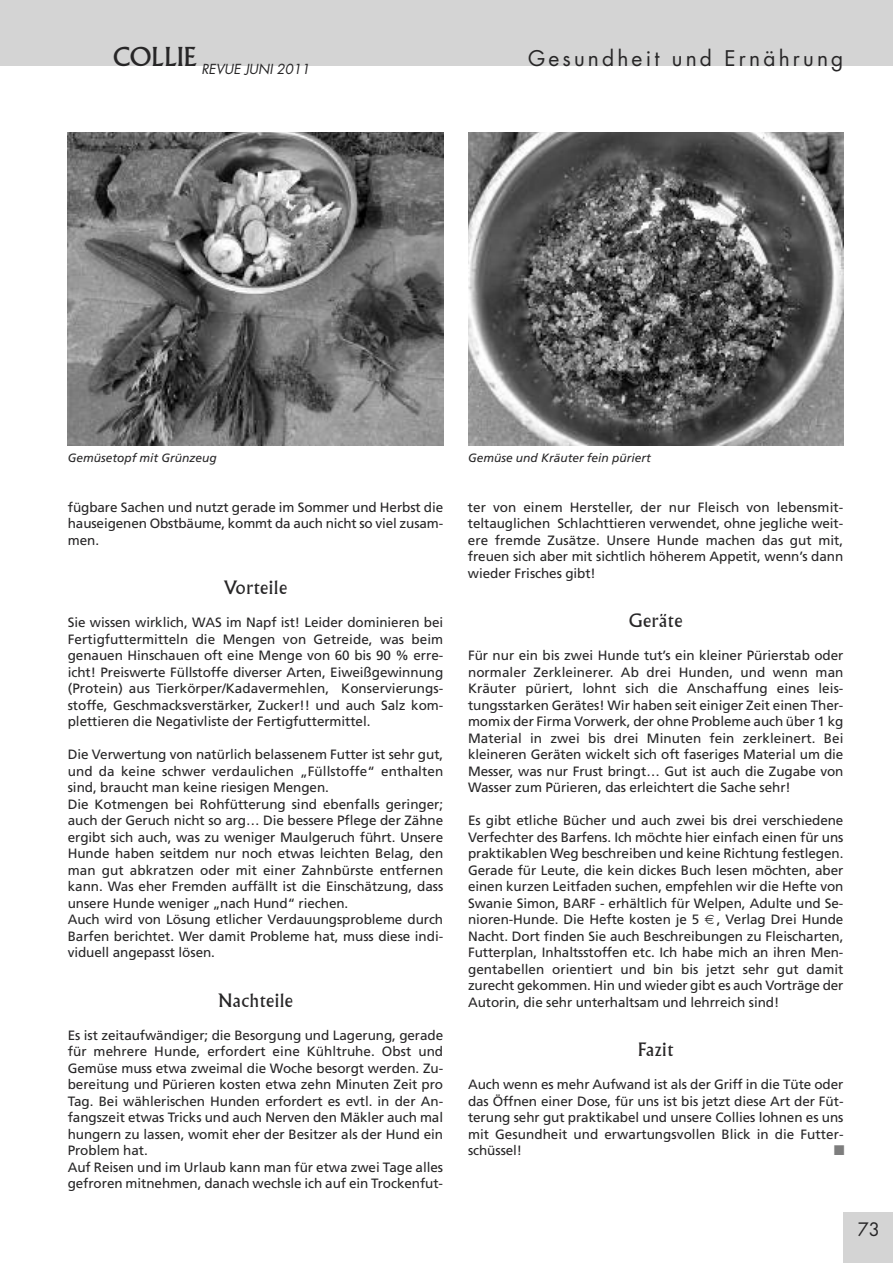
<style>
.page{position:relative;width:893px;height:1263px;background:#fff}
.page>*{position:absolute;margin:0;border:0;box-sizing:border-box;transform-origin:0 0}
.t1{font:21px "Futura";letter-spacing:.15em;color:#272627}
.t2{font:18px "Albertus";letter-spacing:.025em;color:#272627}
.t3{font:18px "Futura";color:#272627}
.t4{font:13.5px/16.5px "Frutiger";letter-spacing:-.005em;color:#272627;text-align:justify}
.t5{font:italic 13.5px "Futura";color:#272627}
.t6{font:13.5px "Monotype Sorts";color:#7d7d7d}
.t7{font:italic 12px "Frutiger";color:#272627}
</style>
<div class="page">
<div style="left:843px;top:1212px;width:50px;height:51px;background:#d4d4d4"></div>
<div style="left:0;top:0;width:893px;height:66px;background:#d4d4d4"></div>
<img style="left:68px;top:132px;width:375px;height:314px">
<img style="left:468px;top:132px;width:375px;height:314px">
<p class="t5" style="left:113px;top:62px;width:198px"><sup>COLLIE</sup> REVUE JUNI 2011</p>
<h1 class="t1" style="left:528px;top:49px;width:317px">Gesundheit und Ernährung</h1>
<p class="t7" style="left:68px;top:453px;width:150px">Gemüsetopf mit Grünzeug</p>
<p class="t7" style="left:468px;top:453px;width:184px">Gemüse und Kräuter fein püriert</p>
<p class="t4" style="left:68px;top:500px;width:377px">fügbare Sachen und nutzt gerade im Sommer und Herbst die hauseigenen Obstbäume, kommt da auch nicht so viel zusam&shy;men.</p>
<h2 class="t2" style="left:224px;top:581px;width:65px">Vorteile</h2>
<p class="t4" style="left:68px;top:615px;width:377px">Sie wissen wirklich, WAS im Napf ist! Leider dominieren bei Fertigfuttermitteln die Mengen von Getreide, was beim genauen Hinschauen oft eine Menge von 60 bis 90 % erre&shy;icht! Preiswerte Füllstoffe diverser Arten, Eiweißgewinnung (Protein) aus Tierkörper/Kadavermehlen, Konservierungs&shy;stoffe, Geschmacksverstärker, Zucker!! und auch Salz kom&shy;plettieren die Negativliste der Fertigfuttermittel.</p>
<p class="t4" style="left:68px;top:747px;width:377px;text-align:left">Die Verwertung von natürlich belassenem Futter ist sehr gut, und da keine schwer verdaulichen „Füllstoffe“ enthalten sind, braucht man keine riesigen Mengen.<br>Die Kotmengen bei Rohfütterung sind ebenfalls geringer; auch der Geruch nicht so arg… Die bessere Pflege der Zähne ergibt sich auch, was zu weniger Maulgeruch führt. Unsere Hunde haben seitdem nur noch etwas leichten Belag, den man gut abkratzen oder mit einer Zahnbürste entfernen kann. Was eher Fremden auffällt ist die Einschätzung, dass unsere Hunde weniger „nach Hund“ riechen.<br>Auch wird von Lösung etlicher Verdauungsprobleme durch Barfen berichtet. Wer damit Probleme hat, muss diese indi&shy;viduell angepasst lösen.</p>
<h2 class="t2" style="left:218px;top:993px;width:77px">Nachteile</h2>
<p class="t4" style="left:68px;top:1028px;width:377px;text-align:left">Es ist zeitaufwändiger; die Besorgung und Lagerung, gerade für mehrere Hunde, erfordert eine Kühltruhe. Obst und Gemüse muss etwa zweimal die Woche besorgt werden. Zu&shy;bereitung und Pürieren kosten etwa zehn Minuten Zeit pro Tag. Bei wählerischen Hunden erfordert es evtl. in der An&shy;fangszeit etwas Tricks und auch Nerven den Mäkler auch mal hungern zu lassen, womit eher der Besitzer als der Hund ein Problem hat.<br>Auf Reisen und im Urlaub kann man für etwa zwei Tage alles gefroren mitnehmen, danach wechsle ich auf ein Trockenfut-</p>
<p class="t4" style="left:468px;top:500px;width:377px">ter von einem Hersteller, der nur Fleisch von lebensmit&shy;teltauglichen Schlachttieren verwendet, ohne jegliche weit&shy;ere fremde Zusätze. Unsere Hunde machen das gut mit, freuen sich aber mit sichtlich höherem Appetit, wenn’s dann wieder Frisches gibt!</p>
<h2 class="t2" style="left:629px;top:614px;width:55px">Geräte</h2>
<p class="t4" style="left:468px;top:648px;width:377px">Für nur ein bis zwei Hunde tut’s ein kleiner Pürierstab oder normaler Zerkleinerer. Ab drei Hunden, und wenn man Kräuter püriert, lohnt sich die Anschaffung eines leis&shy;tungsstarken Gerätes! Wir haben seit einiger Zeit einen Ther&shy;momix der Firma Vorwerk, der ohne Probleme auch über 1 kg Material in zwei bis drei Minuten fein zerkleinert. Bei kleineren Geräten wickelt sich oft faseriges Material um die Messer, was nur Frust bringt… Gut ist auch die Zugabe von Wasser zum Pürieren, das erleichtert die Sache sehr!</p>
<p class="t4" style="left:468px;top:813px;width:377px">Es gibt etliche Bücher und auch zwei bis drei verschiedene Verfechter des Barfens. Ich möchte hier einfach einen für uns praktikablen Weg beschreiben und keine Richtung festlegen.<br>Gerade für Leute, die kein dickes Buch lesen möchten, aber einen kurzen Leitfaden suchen, empfehlen wir die Hefte von Swanie Simon, BARF - erhältlich für Welpen, Adulte und Se&shy;nioren-Hunde. Die Hefte kosten je 5</p>
<p class="t4" style="left:468px;top:912px;width:377px;text-indent:249px">, Verlag Drei Hunde Nacht. Dort finden Sie auch Beschreibungen zu Fleischarten, Futterplan, Inhaltsstoffen etc. Ich habe mich an ihren Men&shy;gentabellen orientiert und bin bis jetzt sehr gut damit zurecht gekommen. Hin und wieder gibt es auch Vorträge der Autorin, die sehr unterhaltsam und lehrreich sind!</p>
<h2 class="t2" style="left:638px;top:1043px;width:37px">Fazit</h2>
<p class="t4" style="left:468px;top:1077px;width:377px">Auch wenn es mehr Aufwand ist als der Griff in die Tüte oder das Öffnen einer Dose, für uns ist bis jetzt diese Art der Füt&shy;terung sehr gut praktikabel und unsere Collies lohnen es uns mit Gesundheit und erwartungsvollen Blick in die Futter&shy;schüssel!</p>
<p class="t6" style="left:834px;top:1144px;width:12px">n</p>
<h2 class="t3" style="left:858px;top:1221px;width:24px">73</h2>
</div>
